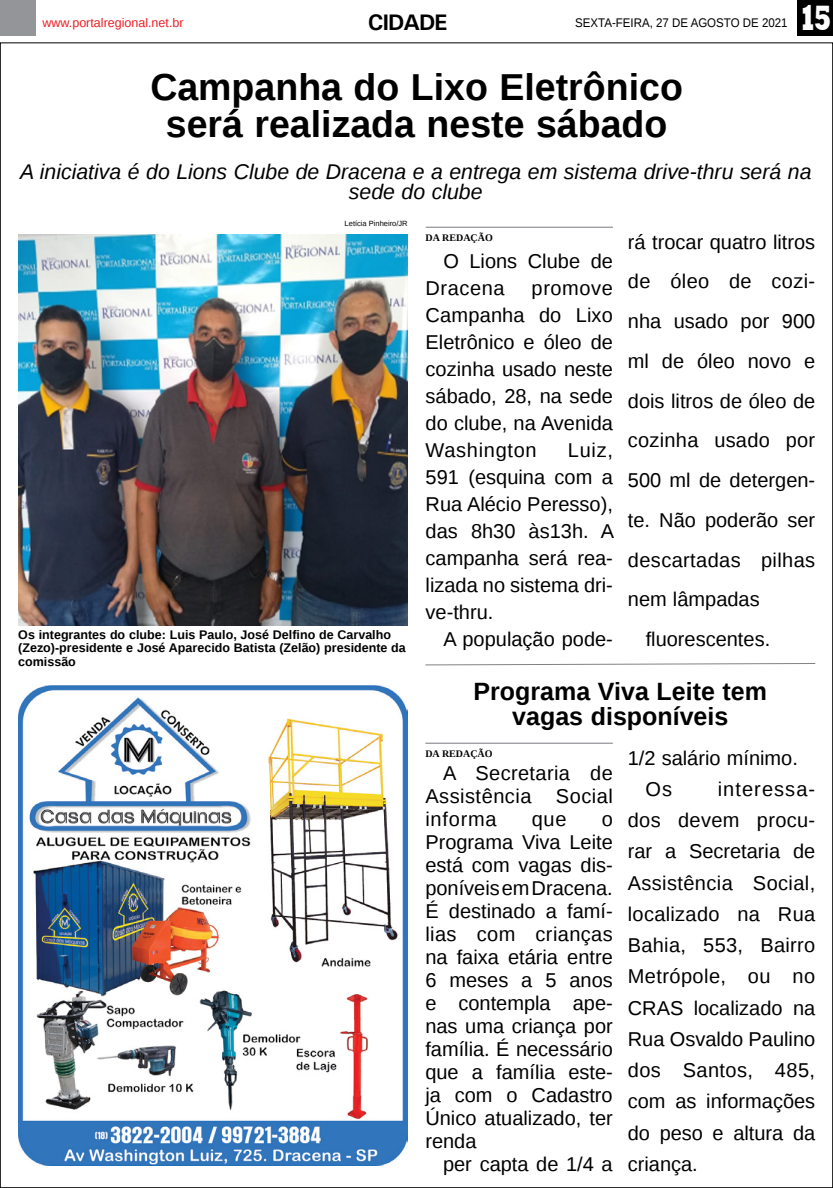
<style>
.page{position:relative;width:833px;height:1188px;background:#fff}
.page>*{position:absolute;margin:0;border:0;box-sizing:border-box;transform-origin:0 0}
.TÍTULO{font:700 37.5px/37.5px "Liberation Sans";color:#000;text-align:center}
.t1{font:800 36.12px "Rockwell";color:#fff;scale:.7 1}
.TÍTULO-2{font:700 25px/25px "Liberation Sans";color:#000;text-align:center}
.TITULO_PG{font:700 22.5px "Univers";letter-spacing:-.04em;color:#000}
.LINHA_FINA{font:italic 21.25px/20px "Liberation Sans";color:#000;text-align:center}
.MATÉRIA{font:20px/23px "Liberation Sans";color:#000;text-align:justify}
.LEGENDA{font:700 12.5px/13.8px "Liberation Sans";color:#000}
.DATA_PG{font:12.5px "Liberation Sans";color:#000;scale:.92 1}
.DATA_PG-2{font:12.5px "Liberation Sans";color:#ed1d24}
.CRÉDITO_NOME{font:700 10px "Liberation Serif";color:#000}
.CRÉDITO_FOTO{font:7.5px "Liberation Sans";color:#000}
</style>
<div class="page">
<div style="left:0;top:0;width:36px;height:35px;background:#939598"></div>
<div style="left:797px;top:0;width:36px;height:35px;background:#000"></div>
<img style="left:18px;top:685px;width:390px;height:480px">
<hr style="left:425px;top:226px;width:188px;height:2px;background:#939598">
<img style="left:18px;top:234px;width:389px;height:391px">
<svg style="left:425px;top:663px;width:390px;height:2px"></svg>
<hr style="left:425px;top:742px;width:188px;height:1px;background:#939598">
<p class="DATA_PG-2" style="left:43px;top:15px;width:143px">www.portalregional.net.br</p>
<p class="TITULO_PG" style="left:368px;top:9px;width:81px">CIDADE</p>
<p class="DATA_PG" style="left:575px;top:15px;width:232px">SEXTA-FEIRA, 27 DE AGOSTO DE 2021</p>
<p class="t1" style="left:799px;top:-3px;width:48px">15</p>
<p class="TÍTULO" style="left:150px;top:67px;width:534px">Campanha do Lixo Eletrônico será realizada neste sábado</p>
<p class="LINHA_FINA" style="left:20px;top:161px;width:793px">A iniciativa é do Lions Clube de Dracena e a entrega em sistema drive-thru será na sede do clube</p>
<p class="CRÉDITO_NOME" style="left:425px;top:231px;width:69px">DA REDAÇÃO</p>
<p class="MATÉRIA" style="left:425px;top:248px;width:189px;line-height:27px;text-indent:18px">O Lions Clube de<br>Dracena</p>
<p class="CRÉDITO_FOTO" style="left:345px;top:219px;width:64px">Letícia Pinheiro/JR</p>
<p class="MATÉRIA" style="left:628px;top:222px;width:189px;line-height:39.8px">rá trocar quatro litros de óleo de cozi&shy;nha usado por 900 ml de óleo novo e dois litros de óleo de cozinha usado por 500 ml de detergen&shy;te. Não poderão ser descartadas pilhas nem lâmpadas</p>
<p class="MATÉRIA" style="left:645px;top:628px;width:126px">fluorescentes.</p>
<p class="MATÉRIA" style="left:425px;top:275px;width:189px;line-height:27px;text-indent:106px">promove Campanha do Lixo Eletrônico e óleo de cozinha usado neste sábado, 28, na sede do clube, na Avenida Washington</p>
<p class="MATÉRIA" style="left:425px;top:437px;width:190px;line-height:27px;text-indent:142px">Luiz, 591 (esquina com a Rua Alécio Peresso), das 8h30 às13h. A campanha será rea&shy;lizada no sistema dri&shy;ve-thru.</p>
<p class="MATÉRIA" style="left:443px;top:628px;width:171px">A população pode-</p>
<p class="LEGENDA" style="left:18px;top:627px;width:389px">Os integrantes do clube: Luis Paulo, José Delfino de Carvalho (Zezo)-presidente e José Aparecido Batista (Zelão) presidente da comissão</p>
<p class="TÍTULO-2" style="left:473px;top:678px;width:295px">Programa Viva Leite tem vagas disponíveis</p>
<p class="CRÉDITO_NOME" style="left:425px;top:746px;width:69px">DA REDAÇÃO</p>
<p class="MATÉRIA" style="left:425px;top:762px;width:189px;text-indent:18px">A Secretaria de Assistência Social informa</p>
<p class="MATÉRIA" style="left:628px;top:746px;width:172px">1/2 salário mínimo.</p>
<p class="MATÉRIA" style="left:645px;top:778px;width:28px">Os</p>
<p class="MATÉRIA" style="left:628px;top:774px;width:189px;line-height:31.2px;text-indent:90px">interessa&shy;dos devem procu&shy;rar a Secretaria de Assistência Social, localizado na Rua Bahia, 553, Bairro Metrópole, ou no CRAS localizado na Rua Osvaldo Paulino dos Santos, 485, com as informações do peso e altura da criança.</p>
<p class="MATÉRIA" style="left:425px;top:808px;width:189px;text-indent:176px">o Programa Viva Leite está com vagas dis&shy;poníveis em Dracena.<br>É destinado a famí&shy;lias com crianças na faixa etária entre 6 meses a 5 anos e contempla ape&shy;nas uma criança por família. É necessário que a família este&shy;ja com o Cadastro Único atualizado, ter renda</p>
<p class="MATÉRIA" style="left:443px;top:1152px;width:171px">per capta de 1/4 a</p>
<p class="MATÉRIA" style="left:532px;top:808px;width:36px">que</p>
</div>
